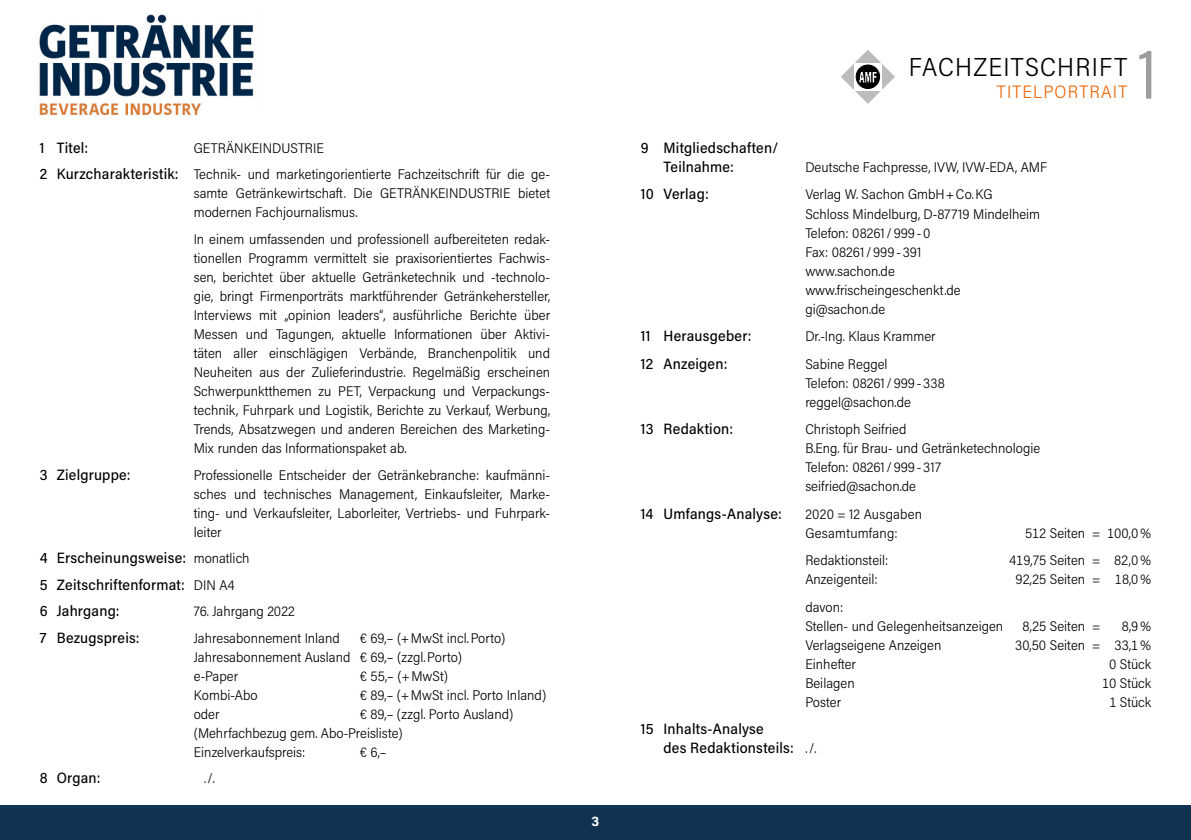
<style>
.page{position:relative;width:1191px;height:840px;background:#fff}
.page>*{position:absolute;margin:0;border:0;box-sizing:border-box;transform-origin:0 0}
.Zahlen{font:72px "Acumin Variable Concept";color:#9d9d9c}
.Text{font:26px "Acumin Variable Concept";letter-spacing:-.01em;color:#000}
.Text-2{font:18px "Acumin Variable Concept";letter-spacing:.02em;color:#ec6608}
.Text-3{font:15px/19px "Acumin Variable Concept";letter-spacing:.015em;color:#000}
.Text-4{font:14px/19px "Acumin Variable Concept";letter-spacing:-.02em;color:#000}
.Text-5{font:14px "Acumin Variable Concept";letter-spacing:-.045em;color:#000}
.t1{font:14px "Acumin Variable Concept";color:#fff}
.s1{font-size:15px}
.s2{font-size:14px}
</style>
<div class="page">
<div style="left:0;top:805px;width:1191px;height:34px;background:#113251"></div>
<img style="left:39px;top:14px;width:215px;height:102px">
<svg style="left:841px;top:50px;width:54px;height:54px"></svg>
<svg style="left:854px;top:63px;width:27px;height:28px"></svg>
<img style="left:856px;top:65px;width:23px;height:23px;border-radius:12px">
<div style="left:855px;top:65px;width:25px;height:24px;border:1px solid #000;border-radius:50%"></div>
<p class="Text-3" style="left:40px;top:137px;width:50px">1 Titel:</p>
<p class="Text-5" style="left:194px;top:138px;width:133px">GETRÄNKEINDUSTRIE</p>
<p class="Text-4" style="left:194px;top:164px;width:358px;text-align:justify;text-indent:-154px"><span class="s1">2 Kurzcharakteristik:</span> Technik- und marketingorientierte Fachzeitschrift für die ge&shy;samte Getränkewirtschaft. Die GETRÄNKEINDUSTRIE bietet modernen Fachjournalismus.</p>
<p class="Text-4" style="left:194px;top:229px;width:358px">In einem umfassenden und professionell aufbereiteten redak&shy;tionellen Programm vermittelt sie praxisorientiertes Fachwis&shy;sen, berichtet über aktuelle Getränketechnik und -technolo&shy;gie, bringt Firmenporträts marktführender Getränkehersteller, Interviews mit „opinion leaders“, ausführliche Berichte über Messen und Tagungen, aktuelle Informationen über Aktivi&shy;täten aller einschlägigen Verbände, Branchenpolitik und Neuheiten aus der Zulieferindustrie. Regelmäßig erscheinen Schwerpunktthemen zu PET, Verpackung und Verpackungs&shy;technik, Fuhrpark und Logistik, Berichte zu Verkauf, Werbung, Trends, Absatzwegen und anderen Bereichen des Marketing-Mix runden das Informationspaket ab.</p>
<p class="Text-3" style="left:40px;top:464px;width:92px">3 Zielgruppe:</p>
<p class="Text-4" style="left:194px;top:464px;width:358px;text-align:justify">Professionelle Entscheider der Getränkebranche: kaufmänni&shy;sches und technisches Management, Einkaufsleiter, Marke&shy;ting- und Verkaufsleiter, Laborleiter, Vertriebs- und Fuhrpark&shy;leiter</p>
<p class="Text-3" style="left:40px;top:547px;width:212px">4 Erscheinungsweise: <span class="s2">monatlich</span></p>
<p class="Text-3" style="left:40px;top:574px;width:197px">5 Zeitschriftenformat: <span class="s2">DIN A4</span></p>
<p class="Text-3" style="left:40px;top:600px;width:81px">6 Jahrgang:</p>
<p class="Text-4" style="left:194px;top:601px;width:103px">76. Jahrgang 2022</p>
<p class="Text-3" style="left:40px;top:627px;width:101px">7 Bezugspreis:</p>
<p class="Text-4" style="left:194px;top:627px;width:148px">Jahresabonnement Inland</p>
<p class="Text-4" style="left:194px;top:627px;width:313px;text-indent:166px">€ 69,– (+MwSt incl.Porto)<br>Jahresabonnement Ausland € 69,– (zzgl.Porto) e-Paper</p>
<p class="Text-4" style="left:360px;top:665px;width:90px">€ 55,– (+MwSt)</p>
<p class="Text-4" style="left:194px;top:684px;width:66px">Kombi-Abo</p>
<p class="Text-4" style="left:360px;top:684px;width:188px">€ 89,– (+MwSt incl. Porto Inland)</p>
<p class="Text-4" style="left:194px;top:703px;width:27px">oder</p>
<p class="Text-4" style="left:194px;top:703px;width:321px;text-indent:166px">€ 89,– (zzgl. Porto Ausland) (Mehrfachbezug gem. Abo-Preisliste)<br>Einzelverkaufspreis:</p>
<p class="Text-4" style="left:360px;top:741px;width:29px">€ 6,–</p>
<p class="Text-3" style="left:40px;top:767px;width:62px">8 Organ:</p>
<p class="Text-4" style="left:204px;top:767px;width:13px">./.</p>
<p class="t1" style="left:591px;top:811px;width:9px">3</p>
<p class="Text-3" style="left:663px;top:137px;width:117px;text-indent:-23px">9 Mitgliedschaften/<br>Teilnahme:</p>
<p class="Text" style="left:908px;top:49px;width:221px">FACHZEITSCHRIFT</p>
<p class="Text-2" style="left:997px;top:79px;width:132px">TITELPORTRAIT</p>
<p class="Zahlen" style="left:1138px;top:24px;width:26px">1</p>
<p class="Text-4" style="left:805px;top:157px;width:244px">Deutsche Fachpresse, IVW, IVW-EDA, AMF</p>
<p class="Text-3" style="left:641px;top:184px;width:69px">10 Verlag:</p>
<p class="Text-4" style="left:805px;top:184px;width:237px">Verlag W. Sachon GmbH+Co.KG<br>Schloss Mindelburg, D-87719 Mindelheim<br>Telefon: 08261/999-0<br>Fax: 08261/999-391<br>www.sachon.de www.frischeingeschenkt.de gi@sachon.de</p>
<p class="Text-3" style="left:641px;top:325px;width:112px">11 Herausgeber:</p>
<p class="Text-4" style="left:805px;top:326px;width:132px">Dr.-Ing. Klaus Krammer</p>
<p class="Text-3" style="left:641px;top:353px;width:88px">12 Anzeigen:</p>
<p class="Text-4" style="left:805px;top:353px;width:141px">Sabine Reggel<br>Telefon: 08261/999-338 reggel@sachon.de</p>
<p class="Text-3" style="left:641px;top:418px;width:93px">13 Redaktion:</p>
<p class="Text-4" style="left:805px;top:419px;width:236px">Christoph Seifried<br>B.Eng. für Brau- und Getränketechnologie<br>Telefon: 08261/999-317 seifried@sachon.de</p>
<p class="Text-3" style="left:641px;top:503px;width:142px">14 Umfangs-Analyse:</p>
<p class="Text-4" style="left:805px;top:503px;width:119px">2020 = 12 Ausgaben<br>Gesamtumfang:</p>
<p class="Text-4" style="left:1025px;top:522px;width:128px">512 Seiten = 100,0%</p>
<p class="Text-4" style="left:805px;top:550px;width:84px">Redaktionsteil:</p>
<p class="Text-4" style="left:1009px;top:550px;width:144px">419,75 Seiten = 82,0%</p>
<p class="Text-4" style="left:805px;top:569px;width:74px">Anzeigenteil:</p>
<p class="Text-4" style="left:1015px;top:569px;width:138px">92,25 Seiten = 18,0%</p>
<p class="Text-4" style="left:805px;top:596px;width:200px">davon:<br>Stellen- und Gelegenheitsanzeigen</p>
<p class="Text-4" style="left:1022px;top:615px;width:81px">8,25 Seiten =</p>
<p class="Text-4" style="left:1121px;top:615px;width:32px">8,9%</p>
<p class="Text-4" style="left:805px;top:634px;width:138px">Verlagseigene Anzeigen</p>
<p class="Text-4" style="left:1015px;top:634px;width:138px">30,50 Seiten = 33,1%</p>
<p class="Text-4" style="left:805px;top:653px;width:52px">Einhefter</p>
<p class="Text-4" style="left:1109px;top:653px;width:44px">0 Stück</p>
<p class="Text-4" style="left:805px;top:672px;width:51px">Beilagen</p>
<p class="Text-4" style="left:1102px;top:672px;width:51px">10 Stück</p>
<p class="Text-4" style="left:805px;top:691px;width:37px">Poster</p>
<p class="Text-4" style="left:1109px;top:691px;width:44px">1 Stück</p>
<p class="Text-3" style="left:663px;top:717px;width:155px;text-indent:-23px">15 Inhalts-Analyse<br>des Redaktionsteils: <span class="s2">./.</span></p>
</div>
